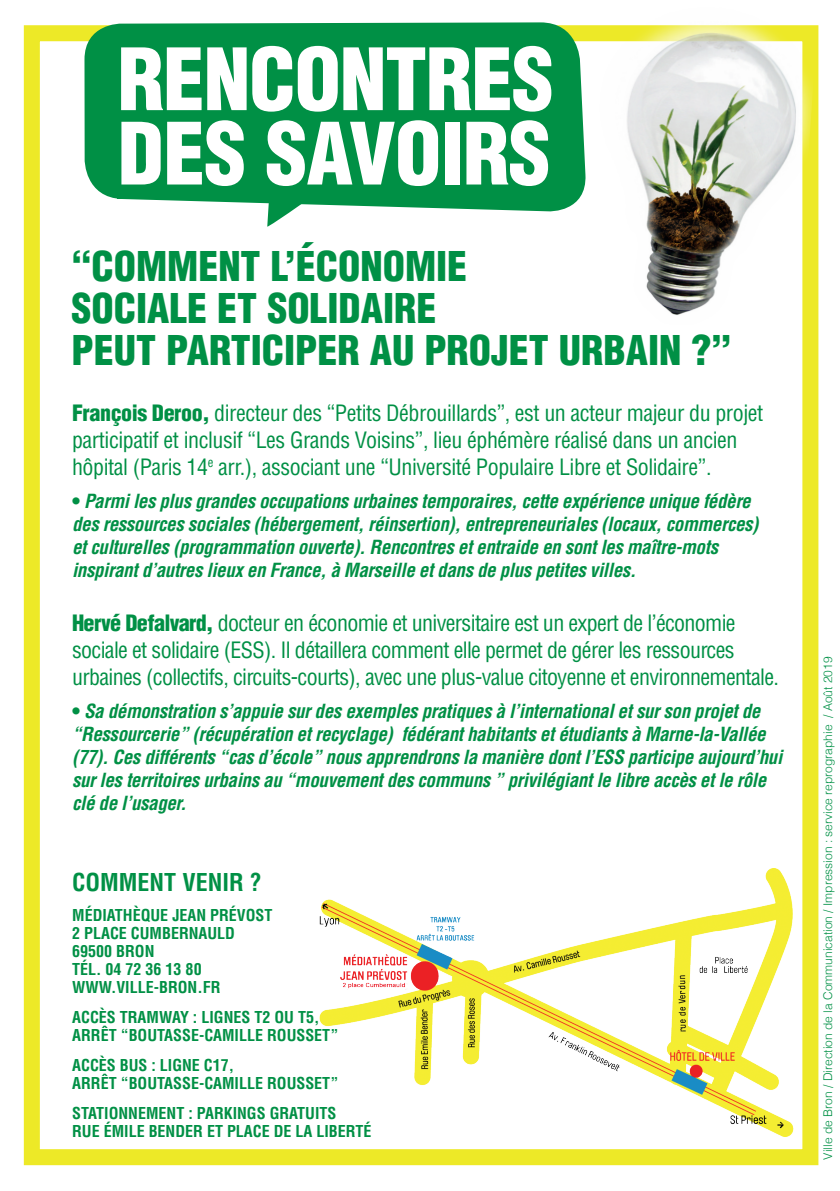
<style>
.page{position:relative;width:840px;height:1191px;background:#fff}
.page>*{position:absolute;margin:0;border:0;box-sizing:border-box;transform-origin:0 0}
.t1{font:900 condensed 83.6px/74.4px "Helvetica LT Std";letter-spacing:-.015em;color:#fff}
.t2{font:900 condensed 40px/42px "Helvetica LT Std";color:#009045}
.t3{font:700 condensed 24px "Helvetica LT Std";color:#009045}
.t4{font:condensed 22px/27px "Helvetica LT Std";letter-spacing:-.03em;color:#009045}
.t5{font:italic 700 condensed 19px/23px "Helvetica LT Std";letter-spacing:-.02em;color:#009045}
.t6{font:700 condensed 16px/18px "Helvetica LT Std";color:#009045}
.t7{font:300 12px "Helvetica";color:#009045}
.s1{font-weight:900}
.s2{font-style:normal}
</style>
<div class="page">
<div style="left:24px;top:25px;width:794px;height:1140px;border:16px solid #ede927"></div>
<img style="left:319px;top:868px;width:475px;height:268px">
<img style="left:587px;top:25px;width:231px;height:304px">
<svg style="left:267px;top:212px;width:23px;height:15px"></svg>
<svg style="left:84px;top:22px;width:503px;height:190px;fill:#009045"></svg>
<div style="left:117px;top:50px;width:436px;height:149px;background:#009045"></div>
<h1 class="t1" style="left:117px;top:42px;width:437px">RENCONTRES<br>DES SAVOIRS</h1>
<h2 class="t2" style="left:71px;top:245px;width:661px">“COMMENT L’ÉCONOMIE<br>SOCIALE ET SOLIDAIRE<br>PEUT PARTICIPER AU PROJET URBAIN ?”</h2>
<p class="t4" style="left:72px;top:399px;width:692px"><span class="s1">François Deroo,</span> directeur des “Petits Débrouillards”, est un acteur majeur du projet participatif et inclusif “Les Grands Voisins”, lieu éphémère réalisé dans un ancien hôpital (Paris 14<sup>e</sup> arr.), associant une “Université Populaire Libre et Solidaire”.</p>
<p class="t5" style="left:72px;top:489px;width:687px"><span class="s2">•</span> Parmi les plus grandes occupations urbaines temporaires, cette expérience unique fédère des ressources sociales (hébergement, réinsertion), entrepreneuriales (locaux, commerces) et culturelles (programmation ouverte). Rencontres et entraide en sont les maître-mots inspirant d’autres lieux en France, à Marseille et dans de plus petites villes.</p>
<p class="t4" style="left:72px;top:609px;width:708px"><span class="s1">Hervé Defalvard,</span> docteur en économie et universitaire est un expert de l’économie sociale et solidaire (ESS). Il détaillera comment elle permet de gérer les ressources urbaines (collectifs, circuits-courts), avec une plus-value citoyenne et environnementale.</p>
<p class="t5" style="left:72px;top:699px;width:711px"><span class="s2">•</span> Sa démonstration s’appuie sur des exemples pratiques à l’international et sur son projet de “Ressourcerie” (récupération et recyclage) fédérant habitants et étudiants à Marne-la-Vallée (77). Ces différents “cas d’école” nous apprendrons la manière dont l’ESS participe aujourd’hui sur les territoires urbains au “mouvement des communs ” privilégiant le libre accès et le rôle clé de l’usager.</p>
<p class="t3" style="left:72px;top:867px;width:191px">COMMENT VENIR ?</p>
<p class="t6" style="left:72px;top:906px;width:202px">MÉDIATHÈQUE JEAN PRÉVOST<br>2 PLACE CUMBERNAULD<br>69500 BRON<br>TÉL. 04 72 36 13 80<br>WWW.VILLE-BRON.FR</p>
<p class="t6" style="left:72px;top:1008px;width:267px">ACCÈS TRAMWAY : LIGNES T2 OU T5,<br>ARRÊT “BOUTASSE-CAMILLE ROUSSET”</p>
<p class="t6" style="left:72px;top:1056px;width:267px">ACCÈS BUS : LIGNE C17,<br>ARRÊT “BOUTASSE-CAMILLE ROUSSET”</p>
<p class="t6" style="left:72px;top:1104px;width:300px">STATIONNEMENT : PARKINGS GRATUITS<br>RUE ÉMILE BENDER ET PLACE DE LA LIBERTÉ</p>
<p class="t7" style="left:817px;top:1159px;width:504px;rotate:-90deg">Ville de Bron / Direction de la Communication / Impression : service reprographie / Août 2019</p>
</div>
